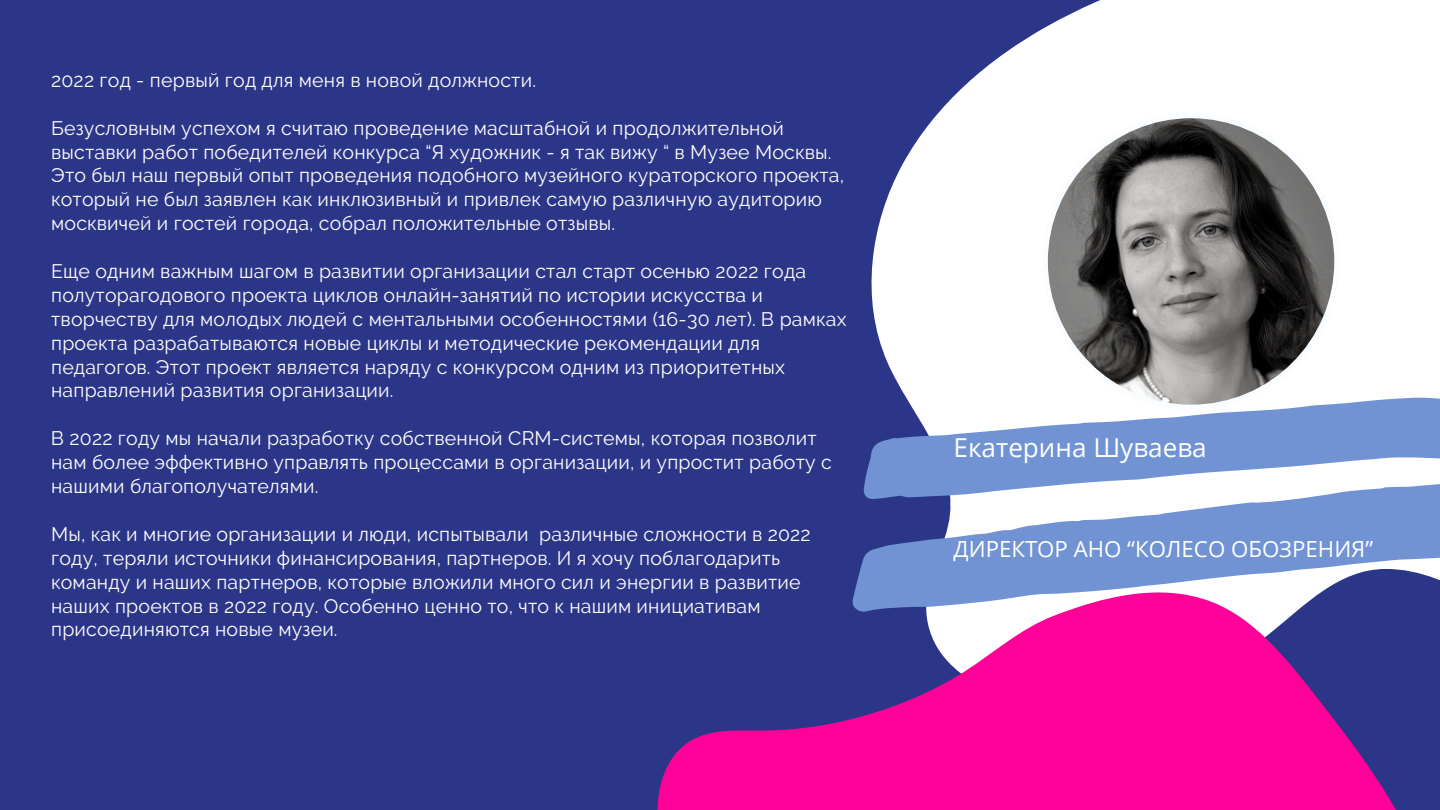
<style>
.page{position:relative;width:1440px;height:810px;background:#2c3688}
.page>*{position:absolute;margin:0;border:0;box-sizing:border-box;transform-origin:0 0}
.t1{font:26.1px "Open Sans";color:#fff}
.t2{font:22.2px "Open Sans";color:#fff}
.t3{font:19.5px/23.9px "Raleway";letter-spacing:.01em;color:#fff}
</style>
<div class="page">
<svg style="left:871px;top:0;width:569px;height:397px;fill:#fff"></svg>
<svg style="left:657px;top:612px;width:739px;height:198px;fill:#ff0198"></svg>
<svg style="left:852px;top:397px;width:588px;height:215px;fill:#7193d3"></svg>
<svg style="left:1042px;top:113px;width:298px;height:297px"></svg>
<p class="t3" style="left:51px;top:68px;width:486px">2022 год - первый год для меня в новой должности.</p>
<p class="t3" style="left:51px;top:116px;width:795px">Безусловным успехом я считаю проведение масштабной и продолжительной выставки работ победителей конкурса “Я художник - я так вижу “ в Музее Москвы.<br>Это был наш первый опыт проведения подобного музейного кураторского проекта, который не был заявлен как инклюзивный и привлек самую различную аудиторию москвичей и гостей города, собрал положительные отзывы.</p>
<p class="t3" style="left:51px;top:259px;width:797px">Еще одним важным шагом в развитии организации стал старт осенью 2022 года полуторагодового проекта циклов онлайн-занятий по истории искусства и творчеству для молодых людей с ментальными особенностями (16-30 лет). В рамках проекта разрабатываются новые циклы и методические рекомендации для педагогов. Этот проект является наряду с конкурсом одним из приоритетных направлений развития организации.</p>
<p class="t3" style="left:51px;top:426px;width:782px">В 2022 году мы начали разработку собственной CRM-системы, которая позволит нам более эффективно управлять процессами в организации, и упростит работу с нашими благополучателями.</p>
<p class="t3" style="left:51px;top:522px;width:761px">Мы, как и многие организации и люди, испытывали различные сложности в 2022 году, теряли источники финансирования, партнеров. И я хочу поблагодарить команду и наших партнеров, которые вложили много сил и энергии в развитие наших проектов в 2022 году. Особенно ценно то, что к нашим инициативам присоединяются новые музеи.</p>
<p class="t1" style="left:954px;top:429px;width:255px">Екатерина Шуваева</p>
<p class="t2" style="left:954px;top:533px;width:421px">ДИРЕКТОР АНО “КОЛЕСО ОБОЗРЕНИЯ”</p>
</div>
